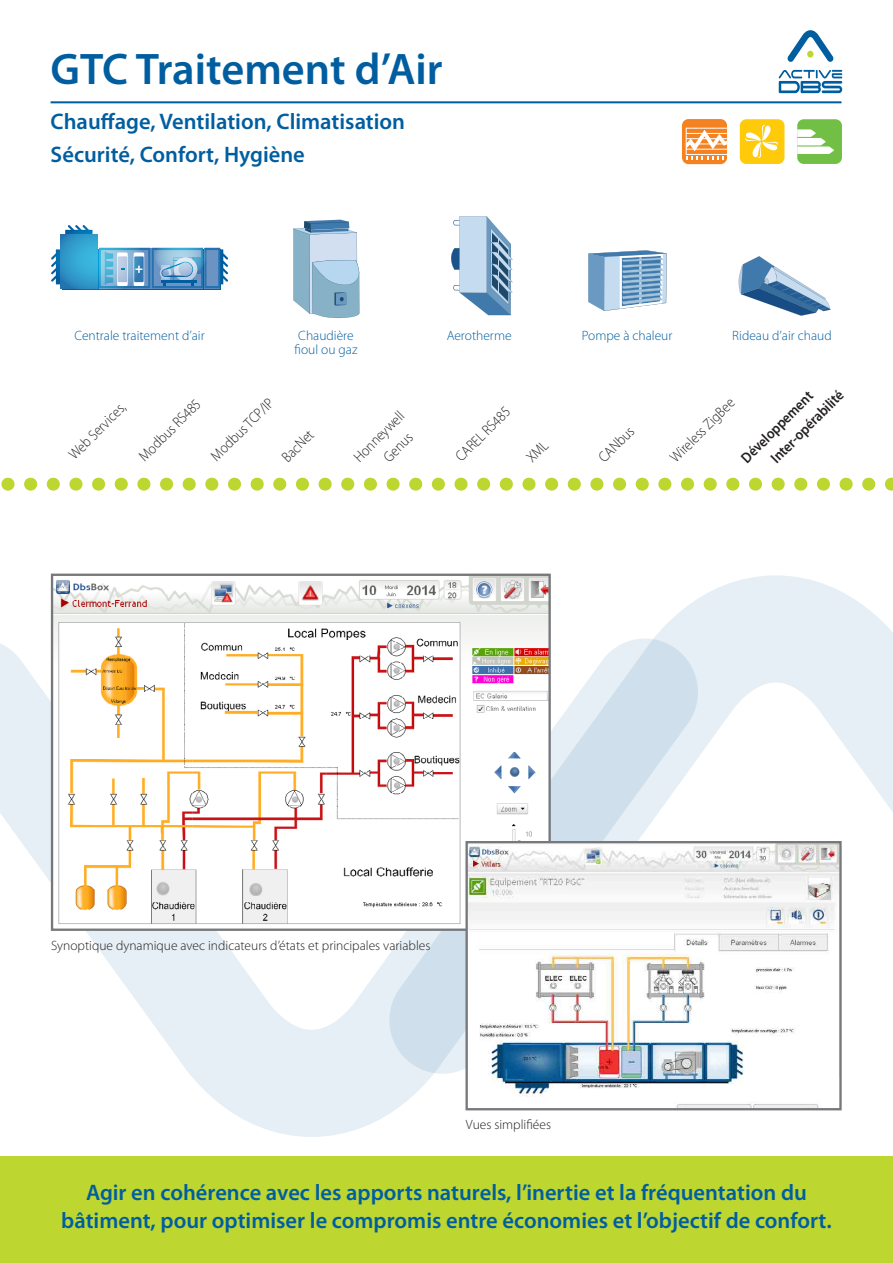
<style>
.page{position:relative;width:893px;height:1263px;background:#fff}
.page>*{position:absolute;margin:0;border:0;box-sizing:border-box;transform-origin:0 0}
.TITRE{font:600 44.4px "Myriad Pro";color:#005ea0}
.CHAPEAU{font:600 22.5px/27.5px "Myriad Pro";color:#005ea0;text-align:center}
.BODY_COURANTE{font:300 15px/21px "Myriad Pro";color:#231f20;scale:.9 1}
.BODY_COURANTE-2{font:600 15px/21px "Myriad Pro";color:#231f20;scale:.9 1}
.BODY_COURANTE-3{font:300 13.5px/14.2px "Myriad Pro";color:#005ea0}
.BODY_COURANTE-4{font:300 13.5px "Myriad Pro";color:#231f20}
</style>
<div class="page">
<svg style="left:0;top:637px;width:699px;height:500px"></svg>
<svg style="left:388px;top:575px;width:505px;height:500px"></svg>
<div style="left:0;top:1157px;width:893px;height:106px;background:#bed630"></div>
<hr style="left:51px;top:101px;width:790px;height:2px;background:#005ea0">
<svg style="left:787px;top:30px;width:47px;height:32px"></svg>
<div style="left:807px;top:51px;width:6px;height:7px;background:#bed630;border-radius:50%"></div>
<svg style="left:779px;top:70px;width:63px;height:23px"></svg>
<svg style="left:62px;top:288px;width:158px;height:2px"></svg>
<svg style="left:51px;top:256px;width:9px;height:28px"></svg>
<svg style="left:65px;top:225px;width:20px;height:9px"></svg>
<div style="left:60px;top:234px;width:38px;height:54px;background:#2472ae"></div>
<svg style="left:123px;top:248px;width:105px;height:40px;background:#598fbf"></svg>
<svg style="left:53px;top:225px;width:89px;height:69px"></svg>
<svg style="left:155px;top:236px;width:52px;height:40px"></svg>
<svg style="left:738px;top:256px;width:93px;height:60px"></svg>
<svg style="left:588px;top:250px;width:79px;height:61px;background:#98b9d5"></svg>
<svg style="left:451px;top:216px;width:62px;height:99px"></svg>
<svg style="left:293px;top:220px;width:67px;height:98px;background:#a0c0d5"></svg>
<svg style="left:1px;top:478px;width:892px;height:13px"></svg>
<img style="left:54px;top:577px;width:494px;height:351px">
<div style="left:51px;top:574px;width:500px;height:357px;border:2px solid #76787b"></div>
<img style="left:468px;top:844px;width:371px;height:263px">
<div style="left:465px;top:841px;width:377px;height:269px;border:2px solid #76787b"></div>
<div style="left:740px;top:119px;width:44px;height:45px;background:#feca0a;border-radius:7px"></div>
<svg style="left:745px;top:125px;width:33px;height:33px"></svg>
<div style="left:797px;top:119px;width:45px;height:45px;background:#71bf44;border-radius:7px"></div>
<svg style="left:797px;top:129px;width:37px;height:25px"></svg>
<div style="left:682px;top:119px;width:45px;height:45px;background:#f58220;border-radius:7px"></div>
<svg style="left:685px;top:127px;width:43px;height:33px"></svg>
<p class="TITRE" style="left:51px;top:41px;width:393px">GTC Traitement d’Air</p>
<p class="CHAPEAU" style="left:51px;top:107px;width:356px">Chauffage, Ventilation, Climatisation</p>
<p class="CHAPEAU" style="left:51px;top:140px;width:256px">Sécurité, Confort, Hygiène</p>
<p class="BODY_COURANTE-3" style="left:74px;top:328px;width:132px">Centrale traitement d’air</p>
<p class="BODY_COURANTE-3" style="left:294px;top:328px;width:64px">Chaudière fioul ou gaz</p>
<p class="BODY_COURANTE-3" style="left:447px;top:328px;width:66px">Aerotherme</p>
<p class="BODY_COURANTE-3" style="left:582px;top:328px;width:92px">Pompe à chaleur</p>
<p class="BODY_COURANTE-3" style="left:732px;top:328px;width:101px">Rideau d’air chaud</p>
<p class="BODY_COURANTE" style="left:64px;top:449px;width:83px;rotate:-45deg">Web Services,</p>
<p class="BODY_COURANTE" style="left:134px;top:451px;width:91px;rotate:-45deg">Modbus RS485</p>
<p class="BODY_COURANTE" style="left:206px;top:451px;width:93px;rotate:-45deg">Modbus TCP/IP</p>
<p class="BODY_COURANTE" style="left:277px;top:452px;width:44px;rotate:-45deg">BacNet</p>
<p class="BODY_COURANTE" style="left:364px;top:437px;width:50px;text-indent:-21px;rotate:-45deg">Honneywell<br>Genus</p>
<p class="BODY_COURANTE" style="left:450px;top:451px;width:80px;rotate:-45deg">CAREL RS485</p>
<p class="BODY_COURANTE" style="left:593px;top:452px;width:50px;rotate:-45deg">CANbus</p>
<p class="BODY_COURANTE" style="left:665px;top:452px;width:95px;rotate:-45deg">Wireless ZigBee</p>
<p class="BODY_COURANTE-2" style="left:751px;top:438px;width:108px;text-indent:-21px;rotate:-45deg">Développement<br>Inter-opérabilité</p>
<p class="BODY_COURANTE-4" style="left:51px;top:937px;width:381px">Synoptique dynamique avec indicateurs d’états et principales variables</p>
<p class="BODY_COURANTE-4" style="left:466px;top:1116px;width:87px">Vues simplifiées</p>
<p class="CHAPEAU" style="left:61px;top:1178px;width:772px">Agir en cohérence avec les apports naturels, l’inertie et la fréquentation du bâtiment, pour optimiser le compromis entre économies et l’objectif de confort.</p>
</div>
